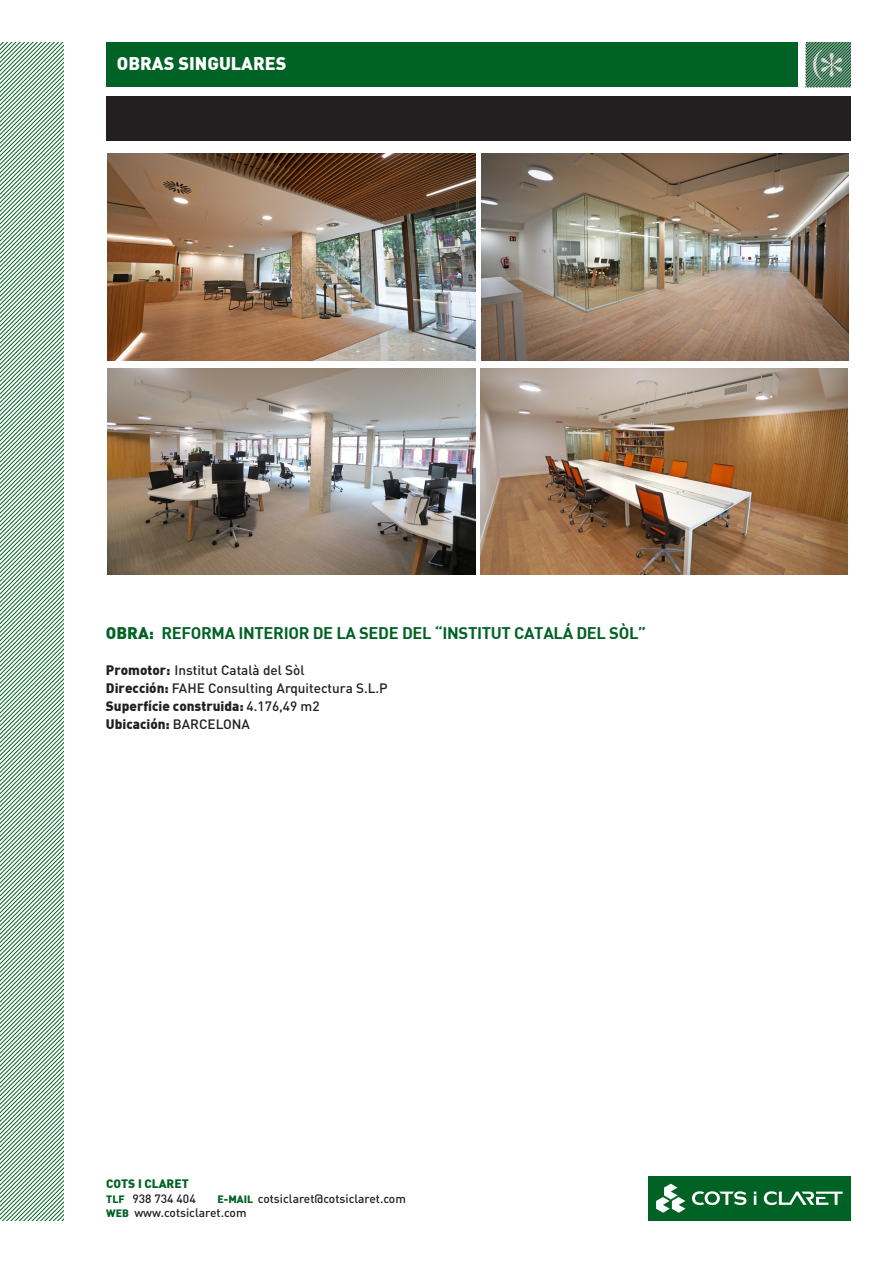
<style>
.page{position:relative;width:893px;height:1263px;background:#fff}
.page>*{position:absolute;margin:0;border:0;box-sizing:border-box;transform-origin:0 0}
.t1{font:900 18px "DIN";color:#fff}
.t2{font:700 16.5px "DIN";letter-spacing:-.02em;color:#006224}
.t3{font:500 13.5px "DIN Pro";color:#231f20}
.t4{font:900 13.5px "DIN";color:#231f20}
.t5{font:500 12px "DIN Pro";color:#231f20}
.t6{font:900 12px "DIN";color:#006224}
.s1{font-weight:900}
.s2{font-family:"DIN";font-weight:900}
.s3{font-family:"DIN Pro";font-weight:500}
.s4{font-family:"DIN";font-weight:900;font-size:10.5px;color:#006224}
</style>
<div class="page">
<div style="left:106px;top:43px;width:691px;height:44px;background:#006224"></div>
<div style="left:106px;top:96px;width:744px;height:44px;background:#231f20"></div>
<svg style="left:0;top:43px;width:64px;height:1177px"></svg>
<svg style="left:806px;top:43px;width:44px;height:44px;background:#5f8c72"></svg>
<div style="left:648px;top:1176px;width:202px;height:44px;background:#006224"></div>
<svg style="left:692px;top:1191px;width:54px;height:14px"></svg>
<svg style="left:764px;top:1191px;width:79px;height:14px"></svg>
<svg style="left:754px;top:1191px;width:2px;height:14px"></svg>
<svg style="left:656px;top:1184px;width:29px;height:29px"></svg>
<img style="left:108px;top:154px;width:367px;height:206px">
<img style="left:481px;top:154px;width:367px;height:206px">
<img style="left:108px;top:368px;width:367px;height:207px">
<img style="left:480px;top:368px;width:368px;height:207px">
<p class="t1" style="left:117px;top:52px;width:171px">OBRAS SINGULARES</p>
<p class="t2" style="left:106px;top:622px;width:542px"><span class="s1">OBRA:</span> REFORMA INTERIOR DE LA SEDE DEL “INSTITUT CATALÁ DEL SÒL”</p>
<p class="t3" style="left:106px;top:661px;width:200px"><span class="s2">Promotor:</span> Institut Català del Sòl</p>
<p class="t3" style="left:106px;top:679px;width:283px"><span class="s2">Dirección:</span> FAHE Consulting Arquitectura S.L.P</p>
<p class="t4" style="left:106px;top:697px;width:215px">Superfície construida: <span class="s3">4.176,49 m2</span></p>
<p class="t4" style="left:106px;top:715px;width:146px">Ubicación: <span class="s3">BARCELONA</span></p>
<p class="t6" style="left:106px;top:1176px;width:84px">COTS I CLARET</p>
<p class="t5" style="left:106px;top:1190px;width:91px"><span class="s4">TLF</span> 938 734 404</p>
<p class="t5" style="left:106px;top:1204px;width:142px"><span class="s4">WEB</span> www.cotsiclaret.com</p>
<p class="t5" style="left:218px;top:1190px;width:190px"><span class="s4">E-MAIL</span> cotsiclaret@cotsiclaret.com</p>
</div>
